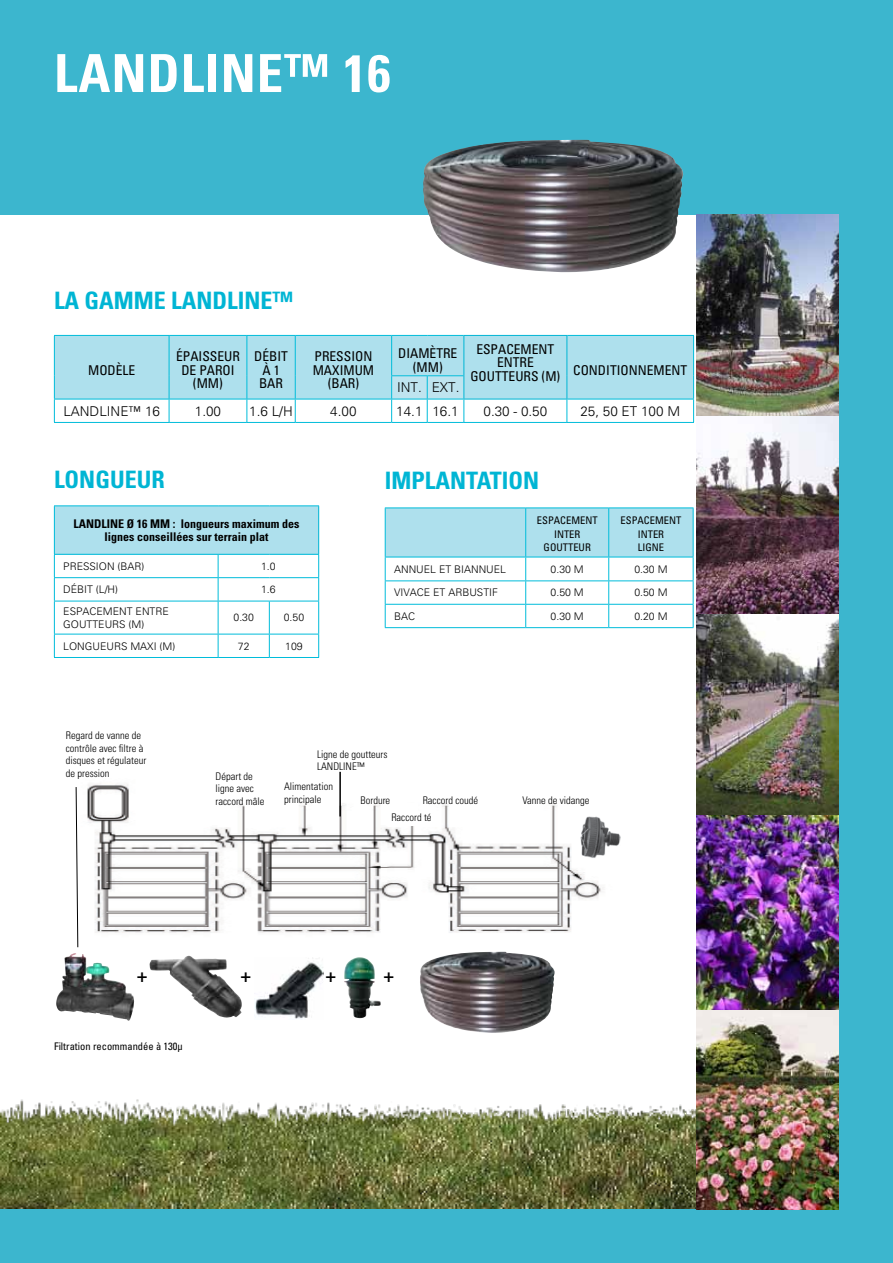
<style>
.page{position:relative;width:893px;height:1263px;background:#fff}
.page>*{position:absolute;margin:0;border:0;box-sizing:border-box;transform-origin:0 0}
.t1{font:700 condensed 52.5px "Univers LT Std";letter-spacing:.02em;color:#fff}
.t2{font:700 condensed 24px "Univers LT Std";color:#00b5d4}
.t3{font:700 18px "Myriad Pro";color:#000}
.t4{font:condensed 13.5px/13.5px "Univers LT Std";color:#000;text-align:center}
.t5{font:300 13.5px "Univers LT Std";color:#000}
.t6{font:700 condensed 12px/13.5px "Univers LT Std";color:#000;text-align:center}
.t7{font:300 condensed 10.5px/12.6px "Univers LT Std";color:#000}
.t8{font:300 10.5px/13.5px "Univers LT Std";color:#000}
.t9{font:condensed 10.5px/13.5px "Univers LT Std";color:#000;text-align:center}
</style>
<div class="page">
<div style="left:0;top:0;width:893px;height:214px;background:#3cb6ce"></div>
<div style="left:0;top:1209px;width:893px;height:54px;background:#3cb6ce"></div>
<img style="left:0;top:1099px;width:696px;height:110px">
<div style="left:825px;top:173px;width:68px;height:1049px;background:#3cb6ce"></div>
<img style="left:696px;top:214px;width:143px;height:995px">
<div style="left:54px;top:506px;width:265px;height:48px;background:#aee0ed"></div>
<hr style="left:54px;top:554px;width:164px;height:1px;background:#00bcda">
<hr style="left:218px;top:554px;width:51px;height:1px;background:#00bcda">
<hr style="left:269px;top:554px;width:50px;height:1px;background:#00bcda">
<hr style="left:54px;top:577px;width:164px;height:1px;background:#00bcda">
<svg style="left:54px;top:555px;width:1px;height:46px"></svg>
<hr style="left:54px;top:601px;width:164px;height:1px;background:#00bcda">
<hr style="left:54px;top:601px;width:1px;height:33px;background:#00bcda">
<hr style="left:54px;top:634px;width:164px;height:1px;background:#00bcda">
<svg style="left:54px;top:634px;width:1px;height:23px"></svg>
<hr style="left:218px;top:577px;width:51px;height:1px;background:#00bcda">
<svg style="left:218px;top:555px;width:1px;height:46px"></svg>
<hr style="left:269px;top:577px;width:50px;height:1px;background:#00bcda">
<hr style="left:218px;top:601px;width:51px;height:1px;background:#00bcda">
<hr style="left:218px;top:601px;width:1px;height:33px;background:#00bcda">
<hr style="left:218px;top:634px;width:51px;height:1px;background:#00bcda">
<svg style="left:218px;top:634px;width:1px;height:23px"></svg>
<hr style="left:269px;top:601px;width:50px;height:1px;background:#00bcda">
<hr style="left:269px;top:601px;width:1px;height:33px;background:#00bcda">
<hr style="left:269px;top:634px;width:50px;height:1px;background:#00bcda">
<svg style="left:269px;top:634px;width:1px;height:23px"></svg>
<svg style="left:318px;top:555px;width:1px;height:46px"></svg>
<hr style="left:318px;top:601px;width:1px;height:33px;background:#00bcda">
<svg style="left:318px;top:634px;width:1px;height:23px"></svg>
<hr style="left:54px;top:657px;width:164px;height:1px;background:#00bcda">
<hr style="left:218px;top:657px;width:51px;height:1px;background:#00bcda">
<hr style="left:269px;top:657px;width:50px;height:1px;background:#00bcda">
<hr style="left:54px;top:505px;width:164px;height:1px;background:#00bcda">
<hr style="left:54px;top:506px;width:1px;height:48px;background:#00bcda">
<hr style="left:218px;top:505px;width:51px;height:1px;background:#00bcda">
<hr style="left:269px;top:505px;width:50px;height:1px;background:#00bcda">
<hr style="left:318px;top:506px;width:1px;height:48px;background:#00b5d4">
<svg style="left:385px;top:508px;width:309px;height:119px"></svg>
<hr style="left:385px;top:604px;width:141px;height:1px;background:#00bcda">
<hr style="left:385px;top:627px;width:141px;height:1px;background:#00bcda">
<hr style="left:526px;top:604px;width:83px;height:1px;background:#00bcda">
<hr style="left:526px;top:627px;width:83px;height:1px;background:#00bcda">
<hr style="left:609px;top:604px;width:84px;height:1px;background:#00bcda">
<hr style="left:609px;top:627px;width:84px;height:1px;background:#00bcda">
<hr style="left:385px;top:507px;width:141px;height:1px;background:#00bcda">
<hr style="left:385px;top:508px;width:1px;height:49px;background:#00bcda">
<hr style="left:526px;top:507px;width:83px;height:1px;background:#00bcda">
<hr style="left:525px;top:508px;width:1px;height:49px;background:#00bcda">
<hr style="left:609px;top:507px;width:84px;height:1px;background:#00bcda">
<hr style="left:608px;top:508px;width:1px;height:49px;background:#00bcda">
<hr style="left:693px;top:508px;width:1px;height:49px;background:#00bcda">
<hr style="left:54px;top:422px;width:115px;height:1px;background:#00bcda">
<hr style="left:169px;top:422px;width:78px;height:1px;background:#00bcda">
<hr style="left:247px;top:422px;width:48px;height:1px;background:#00bcda">
<hr style="left:295px;top:422px;width:97px;height:1px;background:#00bcda">
<hr style="left:392px;top:422px;width:35px;height:1px;background:#00bcda">
<hr style="left:427px;top:422px;width:37px;height:1px;background:#00bcda">
<hr style="left:464px;top:422px;width:103px;height:1px;background:#00bcda">
<hr style="left:567px;top:422px;width:127px;height:1px;background:#00bcda">
<svg style="left:54px;top:335px;width:640px;height:87px"></svg>
<hr style="left:463px;top:399px;width:104px;height:1px;background:#00b5d4">
<img style="left:421px;top:140px;width:264px;height:132px">
<img style="left:87px;top:771px;width:516px;height:185px">
<img style="left:580px;top:815px;width:41px;height:46px">
<img style="left:56px;top:953px;width:80px;height:68px">
<img style="left:149px;top:956px;width:93px;height:61px">
<img style="left:255px;top:958px;width:69px;height:61px">
<img style="left:344px;top:957px;width:37px;height:61px">
<svg style="left:75px;top:787px;width:4px;height:161px"></svg>
<div style="left:407px;top:803px;width:10px;height:22px;background:#fff"></div>
<img style="left:418px;top:952px;width:137px;height:81px">
<hr style="left:339px;top:772px;width:2px;height:44px;background:#000">
<h1 class="t1" style="left:54px;top:41px;width:338px">LANDLINE™ 16</h1>
<h2 class="t2" style="left:54px;top:286px;width:241px">LA GAMME LANDLINE™</h2>
<p class="t4" style="left:88px;top:363px;width:49px">MODÈLE</p>
<p class="t4" style="left:176px;top:349px;width:65px">ÉPAISSEUR<br>DE PAROI (MM)</p>
<p class="t4" style="left:254px;top:349px;width:35px">DÉBIT<br>À 1<br>BAR</p>
<p class="t4" style="left:313px;top:349px;width:63px">PRESSION<br>MAXIMUM (BAR)</p>
<p class="t4" style="left:398px;top:346px;width:61px">DIAMÈTRE (MM)</p>
<p class="t4" style="left:476px;top:342px;width:80px">ESPACEMENT<br>ENTRE</p>
<p class="t4" style="left:470px;top:363px;width:218px">GOUTTEURS (M) CONDITIONNEMENT</p>
<p class="t5" style="left:397px;top:379px;width:64px">INT. EXT.</p>
<p class="t5" style="left:63px;top:403px;width:98px">LANDLINE™ 16</p>
<p class="t5" style="left:195px;top:403px;width:28px">1.00</p>
<p class="t5" style="left:249px;top:403px;width:45px">1.6 L/H</p>
<p class="t5" style="left:330px;top:403px;width:28px">4.00</p>
<p class="t5" style="left:396px;top:403px;width:64px">14.1 16.1</p>
<p class="t5" style="left:483px;top:403px;width:65px">0.30 - 0.50</p>
<p class="t5" style="left:580px;top:403px;width:101px">25, 50 ET 100 M</p>
<h2 class="t2" style="left:54px;top:465px;width:112px">LONGUEUR</h2>
<p class="t6" style="left:74px;top:516px;width:227px">LANDLINE Ø 16 MM : longueurs maximum des lignes conseillées sur terrain plat</p>
<p class="t8" style="left:63px;top:559px;width:83px">PRESSION (BAR)</p>
<p class="t8" style="left:261px;top:559px;width:16px">1.0</p>
<p class="t8" style="left:63px;top:583px;width:56px">DÉBIT (L/H)</p>
<p class="t8" style="left:261px;top:583px;width:16px">1.6</p>
<p class="t8" style="left:63px;top:604px;width:107px">ESPACEMENT ENTRE<br>GOUTTEURS (M)</p>
<p class="t8" style="left:233px;top:611px;width:22px">0.30</p>
<p class="t8" style="left:284px;top:611px;width:22px">0.50</p>
<p class="t8" style="left:63px;top:639px;width:114px">LONGUEURS MAXI (M)</p>
<p class="t8" style="left:238px;top:639px;width:13px">72</p>
<p class="t8" style="left:285px;top:639px;width:19px">109</p>
<h2 class="t2" style="left:385px;top:466px;width:156px">IMPLANTATION</h2>
<p class="t9" style="left:537px;top:513px;width:62px">ESPACEMENT<br>INTER<br>GOUTTEUR</p>
<p class="t9" style="left:621px;top:513px;width:62px">ESPACEMENT<br>INTER<br>LIGNE</p>
<p class="t8" style="left:394px;top:562px;width:114px">ANNUEL ET BIANNUEL</p>
<p class="t8" style="left:551px;top:562px;width:35px">0.30 M</p>
<p class="t8" style="left:634px;top:562px;width:35px">0.30 M</p>
<p class="t8" style="left:394px;top:586px;width:105px">VIVACE ET ARBUSTIF</p>
<p class="t8" style="left:551px;top:586px;width:35px">0.50 M</p>
<p class="t8" style="left:634px;top:586px;width:35px">0.50 M</p>
<p class="t8" style="left:394px;top:609px;width:23px">BAC</p>
<p class="t8" style="left:551px;top:609px;width:35px">0.30 M</p>
<p class="t8" style="left:634px;top:609px;width:35px">0.20 M</p>
<p class="t7" style="left:66px;top:729px;width:82px">Regard de vanne de contrôle avec filtre à disques et régulateur de pression</p>
<p class="t7" style="left:317px;top:748px;width:72px">Ligne de goutteurs<br>LANDLINE™</p>
<p class="t7" style="left:216px;top:770px;width:50px">Départ de ligne avec raccord mâle</p>
<p class="t7" style="left:284px;top:780px;width:50px">Alimentation principale</p>
<p class="t7" style="left:361px;top:794px;width:31px">Bordure</p>
<p class="t7" style="left:423px;top:794px;width:57px">Raccord coudé</p>
<p class="t7" style="left:522px;top:793px;width:69px">Vanne de vidange</p>
<p class="t7" style="left:391px;top:811px;width:42px">Raccord té</p>
<h3 class="t3" style="left:137px;top:964px;width:12px">+</h3>
<h3 class="t3" style="left:240px;top:964px;width:12px">+</h3>
<h3 class="t3" style="left:325px;top:964px;width:12px">+</h3>
<h3 class="t3" style="left:384px;top:964px;width:12px">+</h3>
<p class="t9" style="left:54px;top:1040px;width:130px">Filtration recommandée à 130µ</p>
</div>
